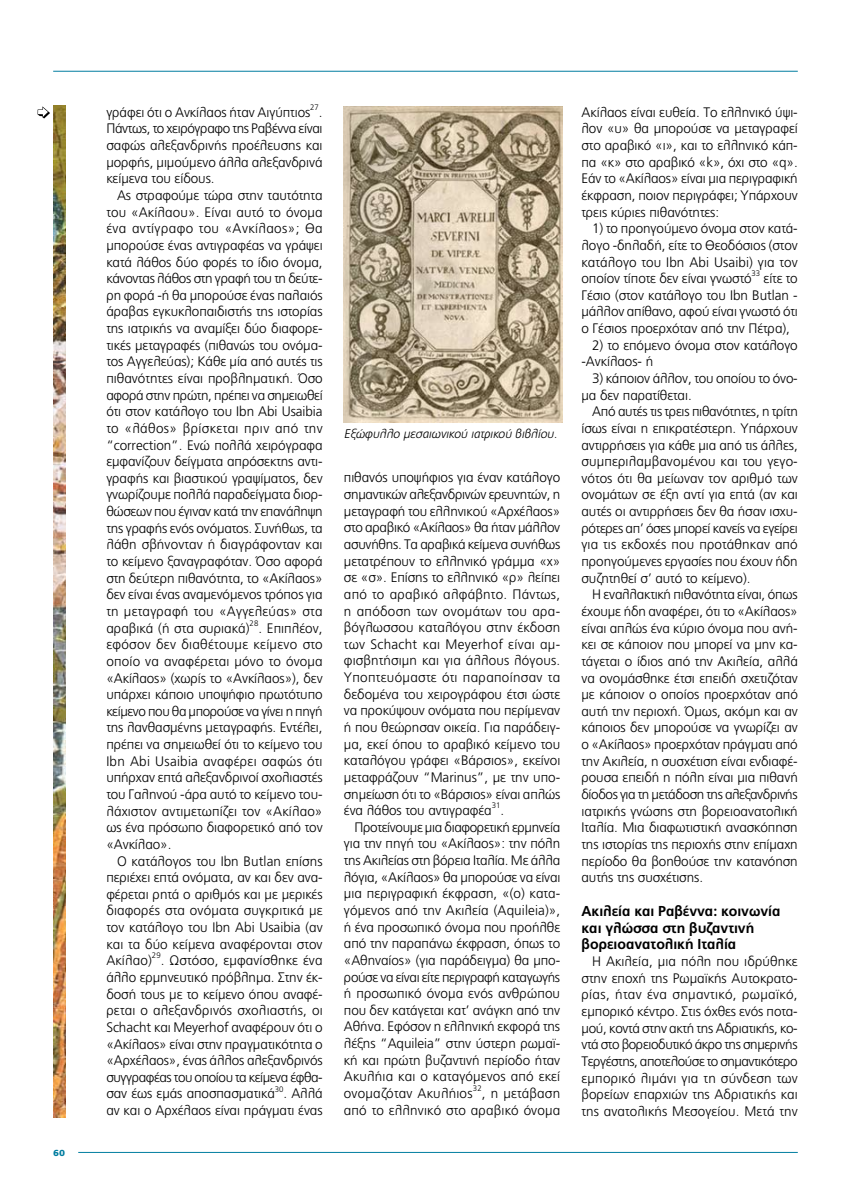
<style>
.page{position:relative;width:851px;height:1188px;background:#fff}
.page>*{position:absolute;margin:0;border:0;box-sizing:border-box;transform-origin:0 0}
.t1{font:700 14.38px/16.9px "PF Catalog";letter-spacing:-.005em;color:#000}
.t2{font:300 13.75px/16.6px "PF Catalog";letter-spacing:-.005em;color:#000;text-align:justify}
.t3{font:300 13.75px "PF Catalog";letter-spacing:-.025em;color:#000}
.t4{font:300 13.75px "PF Catalog";letter-spacing:.015em;color:#000}
.t5{font:italic 300 12.5px "PF Catalog";color:#000}
.t6{font:900 8.75px "PF Catalog";color:#007da0;scale:1.15 1}
.t7{font:300 8px "PF Catalog";letter-spacing:-.005em;color:#000}
</style>
<div class="page">
<hr style="left:53px;top:71px;width:744px;height:1px;background:#007da0">
<hr style="left:78px;top:1151px;width:719px;height:1px;background:#007da0">
<img style="left:53px;top:106px;width:12px;height:1010px">
<img style="left:343px;top:106px;width:220px;height:316px">
<svg style="left:38px;top:106px;width:12px;height:12px"></svg>
<p class="t6" style="left:53px;top:1146px;width:12px">60</p>
<p class="t2" style="left:106px;top:104px;width:205px">γράφει ότι ο Ανκίλαος ήταν Αιγύπτιος</p>
<p class="t7" style="left:310px;top:103px;width:10px">27</p>
<p class="t2" style="left:106px;top:104px;width:218px;text-indent:212px">.<br>Πάντως, το χειρόγραφο της Ραβέννα είναι σαφώς αλεξανδρινής προέλευσης και μορφής, μιμούμενο άλλα αλεξανδρινά κείμενα του είδους.</p>
<p class="t2" style="left:106px;top:187px;width:218px;text-indent:11px">Ας στραφούμε τώρα στην ταυτότητα του «Ακίλαου». Είναι αυτό το όνομα ένα αντίγραφο του «Ανκίλαος»; Θα μπορούσε ένας αντιγραφέας να γράψει κατά λάθος δύο φορές το ίδιο όνομα, κάνοντας λάθος στη γραφή του τη δεύτε&shy;ρη φορά -ή θα μπορούσε ένας παλαιός άραβας εγκυκλοπαιδιστής της ιστορίας της ιατρικής να αναμίξει δύο διαφορε&shy;τικές μεταγραφές (πιθανώς του ονόμα&shy;τος Αγγελεύας); Κάθε μία από αυτές τις πιθανότητες είναι προβληματική. Όσο αφορά στην πρώτη, πρέπει να σημειωθεί ότι στον κατάλογο του Ibn Abi Usaibia το «λάθος» βρίσκεται πριν από την “correction”. Ενώ πολλά χειρόγραφα εμφανίζουν δείγματα απρόσεκτης αντι&shy;γραφής και βιαστικού γραψίματος, δεν γνωρίζουμε πολλά παραδείγματα διορ&shy;θώσεων που έγιναν κατά την επανάληψη της γραφής ενός ονόματος. Συνήθως, τα λάθη σβήνονταν ή διαγράφονταν και το κείμενο ξαναγραφόταν. Όσο αφορά στη δεύτερη πιθανότητα, το «Ακίλαος» δεν είναι ένας αναμενόμενος τρόπος για τη μεταγραφή του «Αγγελεύας» στα αραβικά (ή στα συριακά)</p>
<p class="t7" style="left:249px;top:618px;width:10px">28</p>
<p class="t2" style="left:106px;top:619px;width:218px;text-indent:152px">. Επιπλέον, εφόσον δεν διαθέτουμε κείμενο στο οποίο να αναφέρεται μόνο το όνομα «Ακίλαος» (χωρίς το «Ανκίλαος»), δεν υπάρχει κάποιο υποψήφιο πρωτότυπο κείμενο που θα μπορούσε να γίνει η πηγή της λανθασμένης μεταγραφής. Εντέλει, πρέπει να σημειωθεί ότι το κείμενο του Ibn Abi Usaibia αναφέρει σαφώς ότι υπήρχαν επτά αλεξανδρινοί σχολιαστές του Γαληνού -άρα αυτό το κείμενο του&shy;λάχιστον αντιμετωπίζει τον «Ακίλαο» ως ένα πρόσωπο διαφορετικό από τον «Ανκίλαο».</p>
<p class="t2" style="left:106px;top:852px;width:218px;text-indent:11px">O κατάλογος του Ibn Butlan επίσης περιέχει επτά ονόματα, αν και δεν ανα&shy;φέρεται ρητά ο αριθμός και με μερικές διαφορές στα ονόματα συγκριτικά με τον κατάλογο του Ibn Abi Usaibia (αν και τα δύο κείμενα αναφέρονται στον Ακίλαο)</p>
<p class="t7" style="left:152px;top:950px;width:10px">29</p>
<p class="t2" style="left:106px;top:952px;width:218px;text-indent:54px">. Ωστόσο, εμφανίσθηκε ένα άλλο ερμηνευτικό πρόβλημα. Στην έκ&shy;δοσή τους με το κείμενο όπου αναφέ&shy;ρεται ο αλεξανδρινός σχολιαστής, οι Schacht και Meyerhof αναφέρουν ότι ο «Ακίλαος» είναι στην πραγματικότητα ο «Αρχέλαος», ένας άλλος αλεξανδρινός συγγραφέας του οποίου τα κείμενα έφθα&shy;σαν έως εμάς αποσπασματικά</p>
<p class="t7" style="left:275px;top:1083px;width:10px">30</p>
<p class="t2" style="left:106px;top:1085px;width:218px;text-align:right">. Αλλά<br>αν και ο Αρχέλαος είναι πράγματι ένας</p>
<p class="t5" style="left:344px;top:426px;width:214px">Εξώφυλλο μεσαιωνικού ιατρικού βιβλίου.</p>
<p class="t2" style="left:344px;top:469px;width:218px">πιθανός υποψήφιος για έναν κατάλογο σημαντικών αλεξανδρινών ερευνητών, η μεταγραφή του ελληνικού «Αρχέλαος» στο αραβικό «Ακίλαος» θα ήταν μάλλον ασυνήθης. Τα αραβικά κείμενα συνήθως μετατρέπουν το ελληνικό γράμμα «χ» σε «σ». Επίσης το ελληνικό «ρ» λείπει από το αραβικό αλφάβητο. Πάντως, η απόδοση των ονομάτων του αρα&shy;βόγλωσσου καταλόγου στην έκδοση των Schacht και Meyerhof είναι αμ&shy;φισβητήσιμη και για άλλους λόγους.<br>Υποπτευόμαστε ότι παραποίησαν τα δεδομένα του χειρογράφου έτσι ώστε να προκύψουν ονόματα που περίμεναν ή που θεώρησαν οικεία. Για παράδειγ&shy;μα, εκεί όπου το αραβικό κείμενο του καταλόγου γράφει «Βάρσιος», εκείνοι μεταφράζουν “Marinus”, με την υπο&shy;σημείωση ότι το «Βάρσιος» είναι απλώς ένα λάθος του αντιγραφέα</p>
<p class="t7" style="left:491px;top:800px;width:10px">31</p>
<p class="t2" style="left:500px;top:802px;width:5px">.</p>
<p class="t3" style="left:354px;top:819px;width:207px">Προτείνουμε μια διαφορετική ερμηνεία</p>
<p class="t2" style="left:344px;top:835px;width:218px">για την πηγή του «Ακίλαος»: την πόλη</p>
<p class="t2" style="left:344px;top:852px;width:218px">της Ακιλείας στη βόρεια Ιταλία. Με άλλα</p>
<p class="t2" style="left:344px;top:868px;width:218px">λόγια, «Ακίλαος» θα μπορούσε να είναι</p>
<p class="t2" style="left:344px;top:885px;width:218px">μια περιγραφική έκφραση, «(ο) κατα-</p>
<p class="t2" style="left:344px;top:901px;width:218px">γόμενος από την Ακιλεία (Aquileia)»,</p>
<p class="t2" style="left:344px;top:918px;width:218px">ή ένα προσωπικό όνομα που προήλθε</p>
<p class="t2" style="left:344px;top:935px;width:218px">από την παραπάνω έκφραση, όπως το</p>
<p class="t2" style="left:344px;top:951px;width:218px">«Αθηναίος» (για παράδειγμα) θα μπο-</p>
<p class="t3" style="left:344px;top:968px;width:218px">ρούσε να είναι είτε περιγραφή καταγωγής</p>
<p class="t2" style="left:344px;top:985px;width:218px">ή προσωπικό όνομα ενός ανθρώπου</p>
<p class="t2" style="left:344px;top:1001px;width:218px">που δεν κατάγεται κατ’ ανάγκη από την</p>
<p class="t2" style="left:344px;top:1018px;width:218px">Αθήνα. Εφόσον η ελληνική εκφορά της</p>
<p class="t2" style="left:344px;top:1034px;width:218px">λέξης “Aquileia” στην ύστερη ρωμαϊ-</p>
<p class="t2" style="left:344px;top:1051px;width:218px">κή και πρώτη βυζαντινή περίοδο ήταν</p>
<p class="t2" style="left:344px;top:1068px;width:218px">Ακυλήια και ο καταγόμενος από εκεί</p>
<p class="t4" style="left:344px;top:1085px;width:130px">ονομαζόταν Ακυλήιος</p>
<p class="t7" style="left:473px;top:1083px;width:10px">32</p>
<p class="t2" style="left:344px;top:1084px;width:218px;text-align:right">, η μετάβαση<br>από το ελληνικό στο αραβικό όνομα</p>
<p class="t2" style="left:581px;top:104px;width:218px">Ακίλαος είναι ευθεία. Το ελληνικό ύψι&shy;λον «υ» θα μπορούσε να μεταγραφεί στο αραβικό «ι», και το ελληνικό κάπ&shy;πα «κ» στο αραβικό «k», όχι στο «q».<br>Εάν το «Ακίλαος» είναι μια περιγραφική έκφραση, ποιον περιγράφει; Υπάρχουν τρεις κύριες πιθανότητες:</p>
<p class="t2" style="left:581px;top:220px;width:218px;text-indent:11px">1) το προηγούμενο όνομα στον κατά&shy;λογο -δηλαδή, είτε το Θεοδόσιος (στον κατάλογο του Ibn Abi Usaibi) για τον οποίον τίποτε δεν είναι γνωστό</p>
<p class="t7" style="left:751px;top:269px;width:10px">33</p>
<p class="t2" style="left:581px;top:270px;width:218px;text-indent:182px">είτε το Γέσιο (στον κατάλογο του Ibn Butlan - μάλλον απίθανο, αφού είναι γνωστό ότι ο Γέσιος προερχόταν από την Πέτρα),</p>
<p class="t2" style="left:581px;top:337px;width:218px;text-indent:11px">2) το επόμενο όνομα στον κατάλογο -Ανκίλαος- ή</p>
<p class="t2" style="left:581px;top:370px;width:218px;text-indent:11px">3) κάποιον άλλον, του οποίου το όνο&shy;μα δεν παρατίθεται.</p>
<p class="t2" style="left:581px;top:403px;width:218px;text-indent:11px">Από αυτές τις τρεις πιθανότητες, η τρίτη ίσως είναι η επικρατέστερη. Υπάρχουν αντιρρήσεις για κάθε μια από τις άλλες, συμπεριλαμβανομένου και του γεγο&shy;νότος ότι θα μείωναν τον αριθμό των ονομάτων σε έξη αντί για επτά (αν και αυτές οι αντιρρήσεις δεν θα ήσαν ισχυ&shy;ρότερες απ’ όσες μπορεί κανείς να εγείρει για τις εκδοχές που προτάθηκαν από προηγούμενες εργασίες που έχουν ήδη συζητηθεί σ’ αυτό το κείμενο).</p>
<p class="t2" style="left:581px;top:586px;width:218px;text-indent:11px">Η εναλλακτική πιθανότητα είναι, όπως έχουμε ήδη αναφέρει, ότι το «Ακίλαος» είναι απλώς ένα κύριο όνομα που ανή&shy;κει σε κάποιον που μπορεί να μην κα&shy;τάγεται ο ίδιος από την Ακιλεία, αλλά να ονομάσθηκε έτσι επειδή σχετιζόταν με κάποιον ο οποίος προερχόταν από αυτή την περιοχή. Όμως, ακόμη και αν κάποιος δεν μπορούσε να γνωρίζει αν ο «Ακίλαος» προερχόταν πράγματι από την Ακιλεία, η συσχέτιση είναι ενδιαφέ&shy;ρουσα επειδή η πόλη είναι μια πιθανή δίοδος για τη μετάδοση της αλεξανδρινής ιατρικής γνώσης στη βορειοανατολική Ιταλία. Μια διαφωτιστική ανασκόπηση της ιστορίας της περιοχής στην επίμαχη περίοδο θα βοηθούσε την κατανόηση αυτής της συσχέτισης.</p>
<p class="t1" style="left:581px;top:902px;width:200px">Ακιλεία και Ραβέννα: κοινωνία και γλώσσα στη βυζαντινή βορειοανατολική Ιταλία</p>
<p class="t2" style="left:581px;top:952px;width:218px;text-indent:11px">Η Ακιλεία, μια πόλη που ιδρύθηκε στην εποχή της Ρωμαϊκής Αυτοκρατο&shy;ρίας, ήταν ένα σημαντικό, ρωμαϊκό, εμπορικό κέντρο. Στις όχθες ενός ποτα&shy;μού, κοντά στην ακτή της Αδριατικής, κο&shy;ντά στο βορειοδυτικό άκρο της σημερινής Τεργέστης, αποτελούσε το σημαντικότε-ρο εμπορικό λιμάνι για τη σύνδεση των βορείων επαρχιών της Αδριατικής και της ανατολικής Μεσογείου. Μετά την</p>
</div>
